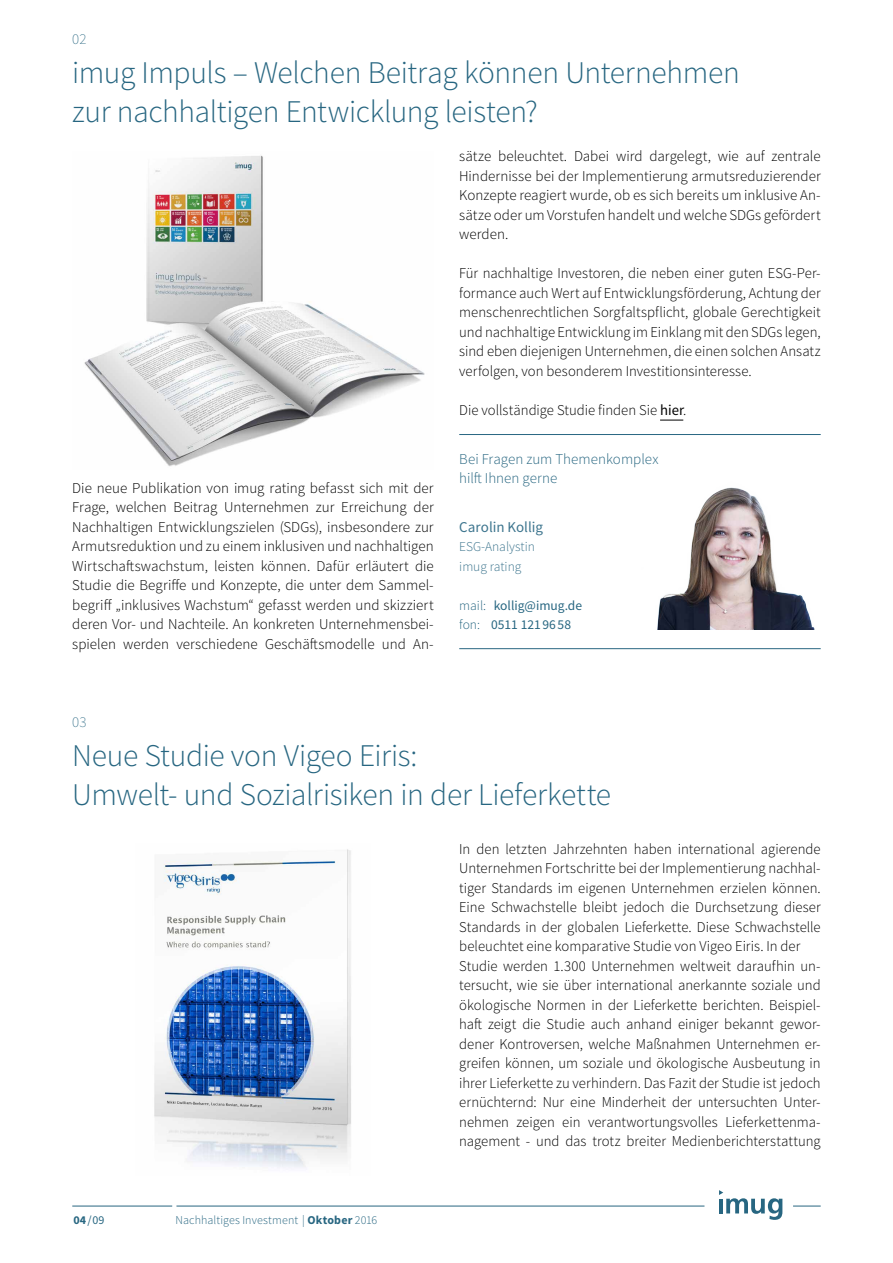
<style>
.page{position:relative;width:893px;height:1263px;background:#fff}
.page>*{position:absolute;margin:0;border:0;box-sizing:border-box;transform-origin:0 0}
.t1{font:300 31.5px/39px "Source Sans Pro";letter-spacing:-.015em;color:#276681}
.t2{font:300 15px/19.5px "Source Sans Pro";color:#000;text-align:justify}
.t3{font:300 15px/19.5px "Source Sans Pro";color:#276681}
.t4{font:15px "Source Sans Pro";letter-spacing:-.005em;color:#3d758e}
.t5{font:200 15px "Source Sans Pro";color:#276681}
.t6{font:13.5px/19.5px "Source Sans Pro";color:#276681}
.t7{font:300 13.5px/19.5px "Source Sans Pro";color:#3d758e}
.t8{font:300 12px "Source Sans Pro";letter-spacing:.005em;color:#276681}
.t9{font:12px "Source Sans Pro";color:#276681}
.s1{font-weight:400}
.s2{font-weight:300}
.s3{font-weight:700}
</style>
<div class="page">
<svg style="left:719px;top:1190px;width:63px;height:30px"></svg>
<hr style="left:176px;top:1206px;width:528px;height:1px;background:#276681">
<hr style="left:72px;top:1206px;width:100px;height:1px;background:#276681">
<svg style="left:793px;top:1206px;width:28px;height:1px"></svg>
<img style="left:84px;top:155px;width:341px;height:312px">
<img style="left:154px;top:849px;width:197px;height:319px">
<svg style="left:660px;top:420px;width:23px;height:1px"></svg>
<img style="left:657px;top:487px;width:158px;height:142px">
<hr style="left:459px;top:648px;width:362px;height:1px;background:#286682">
<hr style="left:459px;top:434px;width:362px;height:1px;background:#286682">
<p class="t5" style="left:72px;top:30px;width:16px">02</p>
<h1 class="t1" style="left:72px;top:54px;width:669px">imug Impuls – Welchen Beitrag können Unternehmen zur nachhaltigen Entwicklung leisten?</h1>
<p class="t2" style="left:72px;top:478px;width:363px">Die neue Publikation von imug rating befasst sich mit der Frage, welchen Beitrag Unternehmen zur Erreichung der Nachhaltigen Entwicklungszielen (SDGs), insbesondere zur Armutsreduktion und zu einem inklusiven und nachhaltigen Wirtschaftswachstum, leisten können. Dafür erläutert die Studie die Begriffe und Konzepte, die unter dem Sammel&shy;begriff „inklusives Wachstum“ gefasst werden und skizziert deren Vor- und Nachteile. An konkreten Unternehmensbei&shy;spielen werden verschiedene Geschäftsmodelle und An-</p>
<p class="t2" style="left:459px;top:147px;width:363px">sätze beleuchtet. Dabei wird dargelegt, wie auf zentrale Hindernisse bei der Implementierung armutsreduzierender Konzepte reagiert wurde, ob es sich bereits um inklusive An&shy;sätze oder um Vorstufen handelt und welche SDGs gefördert werden.</p>
<p class="t2" style="left:459px;top:264px;width:363px">Für nachhaltige Investoren, die neben einer guten ESG-Per&shy;formance auch Wert auf Entwicklungsförderung, Achtung der menschenrechtlichen Sorgfaltspflicht, globale Gerechtigkeit und nachhaltige Entwicklung im Einklang mit den SDGs legen, sind eben diejenigen Unternehmen, die einen solchen Ansatz verfolgen, von besonderem Investitionsinteresse.</p>
<p class="t2" style="left:459px;top:400px;width:229px">Die vollständige Studie finden Sie <span class="s1">hier</span>.</p>
<p class="t3" style="left:459px;top:449px;width:201px">Bei Fragen zum Themenkomplex hilft Ihnen gerne</p>
<p class="t4" style="left:459px;top:517px;width:85px">Carolin Kollig</p>
<p class="t7" style="left:459px;top:537px;width:77px">ESG-Analystin imug rating</p>
<p class="t6" style="left:459px;top:596px;width:124px"><span class="s2">mail:</span> kollig@imug.de <span class="s2">fon:</span> 0511 121 96 58</p>
<p class="t5" style="left:72px;top:713px;width:16px">03</p>
<h1 class="t1" style="left:72px;top:736px;width:540px">Neue Studie von Vigeo Eiris:<br>Umwelt- und Sozialrisiken in der Lieferkette</h1>
<p class="t9" style="left:73px;top:1213px;width:33px"><span class="s3">04</span>/09</p>
<p class="t8" style="left:175px;top:1213px;width:203px">Nachhaltiges Investment | <span class="s3">Oktober</span> 2016</p>
<p class="t2" style="left:459px;top:839px;width:363px;text-align:left">In den letzten Jahrzehnten haben international agierende Unternehmen Fortschritte bei der Implementierung nachhal&shy;tiger Standards im eigenen Unternehmen erzielen können.<br>Eine Schwachstelle bleibt jedoch die Durchsetzung dieser Standards in der globalen Lieferkette. Diese Schwachstelle beleuchtet eine komparative Studie von Vigeo Eiris. In der Studie werden 1.300 Unternehmen weltweit daraufhin un&shy;tersucht, wie sie über international anerkannte soziale und ökologische Normen in der Lieferkette berichten. Beispiel&shy;haft zeigt die Studie auch anhand einiger bekannt gewor&shy;dener Kontroversen, welche Maßnahmen Unternehmen er&shy;greifen können, um soziale und ökologische Ausbeutung in ihrer Lieferkette zu verhindern. Das Fazit der Studie ist jedoch ernüchternd: Nur eine Minderheit der untersuchten Unter&shy;nehmen zeigen ein verantwortungsvolles Lieferkettenma&shy;nagement - und das trotz breiter Medienberichterstattung</p>
</div>
